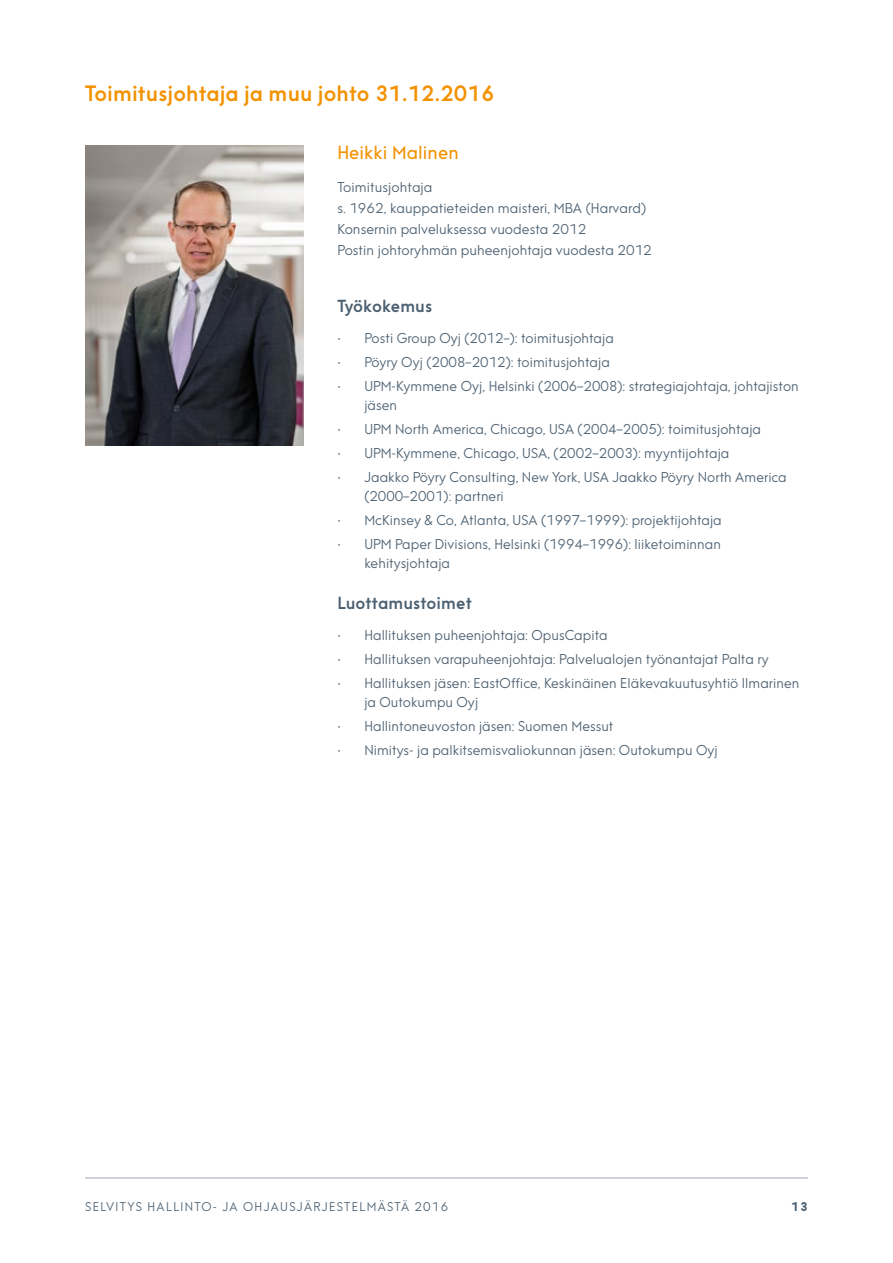
<style>
.page{position:relative;width:893px;height:1263px;background:#fff}
.page>*{position:absolute;margin:0;border:0;box-sizing:border-box;transform-origin:0 0}
.t1{font:500 21px "Posti Sans";letter-spacing:.005em;color:#f39200}
.t2{font:18px "Posti Sans";letter-spacing:.005em;color:#f39200}
.t3{font:500 16.5px "Posti Sans";letter-spacing:.005em;color:#4d6172}
.t4{font:13.5px/19.5px "Posti Sans";letter-spacing:.005em;color:#4d6172}
.t5{font:12px "Posti Sans";letter-spacing:.115em;color:#4d6172}
.t6{font:700 12px "Posti Sans";color:#4d6172}
</style>
<div class="page">
<hr style="left:85px;top:1177px;width:723px;height:1px;background:#9ea8b4">
<img style="left:85px;top:146px;width:218px;height:300px">
<h1 class="t1" style="left:85px;top:80px;width:411px">Toimitusjohtaja ja muu johto 31.12.2016</h1>
<h2 class="t2" style="left:337px;top:141px;width:123px">Heikki Malinen</h2>
<p class="t4" style="left:337px;top:177px;width:316px;line-height:21px">Toimitusjohtaja<br>s. 1962, kauppatieteiden maisteri, MBA (Harvard)<br>Konsernin palveluksessa vuodesta 2012<br>Postin johtoryhmän puheenjohtaja vuodesta 2012</p>
<p class="t3" style="left:337px;top:295px;width:96px">Työkokemus</p>
<p class="t4" style="left:337px;top:329px;width:278px">• Posti Group Oyj (2012–): toimitusjohtaja</p>
<p class="t4" style="left:337px;top:353px;width:274px">• Pöyry Oyj (2008–2012): toimitusjohtaja</p>
<p class="t4" style="left:364px;top:376px;width:436px;text-indent:-27px">• UPM-Kymmene Oyj, Helsinki (2006–2008): strategiajohtaja, johtajiston jäsen</p>
<p class="t4" style="left:337px;top:420px;width:425px">• UPM North America, Chicago, USA (2004–2005): toimitusjohtaja</p>
<p class="t4" style="left:337px;top:443px;width:394px">• UPM-Kymmene, Chicago, USA, (2002–2003): myyntijohtaja</p>
<p class="t4" style="left:364px;top:467px;width:424px;text-indent:-27px">• Jaakko Pöyry Consulting, New York, USA Jaakko Pöyry North America (2000–2001): partneri</p>
<p class="t4" style="left:337px;top:510px;width:386px">• McKinsey &amp; Co, Atlanta, USA (1997–1999): projektijohtaja</p>
<p class="t4" style="left:364px;top:534px;width:358px;text-indent:-27px">• UPM Paper Divisions, Helsinki (1994–1996): liiketoiminnan kehitysjohtaja</p>
<p class="t3" style="left:337px;top:592px;width:136px">Luottamustoimet</p>
<p class="t4" style="left:337px;top:625px;width:272px">• Hallituksen puheenjohtaja: OpusCapita</p>
<p class="t4" style="left:337px;top:649px;width:433px">• Hallituksen varapuheenjohtaja: Palvelualojen työnantajat Palta ry</p>
<p class="t4" style="left:364px;top:673px;width:437px;text-indent:-27px">• Hallituksen jäsen: EastOffice, Keskinäinen Eläkevakuutusyhtiö Ilmarinen ja Outokumpu Oyj</p>
<p class="t4" style="left:337px;top:716px;width:278px">• Hallintoneuvoston jäsen: Suomen Messut</p>
<p class="t4" style="left:337px;top:740px;width:382px">• Nimitys- ja palkitsemisvaliokunnan jäsen: Outokumpu Oyj</p>
<p class="t5" style="left:85px;top:1199px;width:365px">SELVITYS HALLINTO- JA OHJAUSJÄRJESTELMÄSTÄ 2016</p>
<p class="t6" style="left:791px;top:1198px;width:18px">13</p>
</div>
